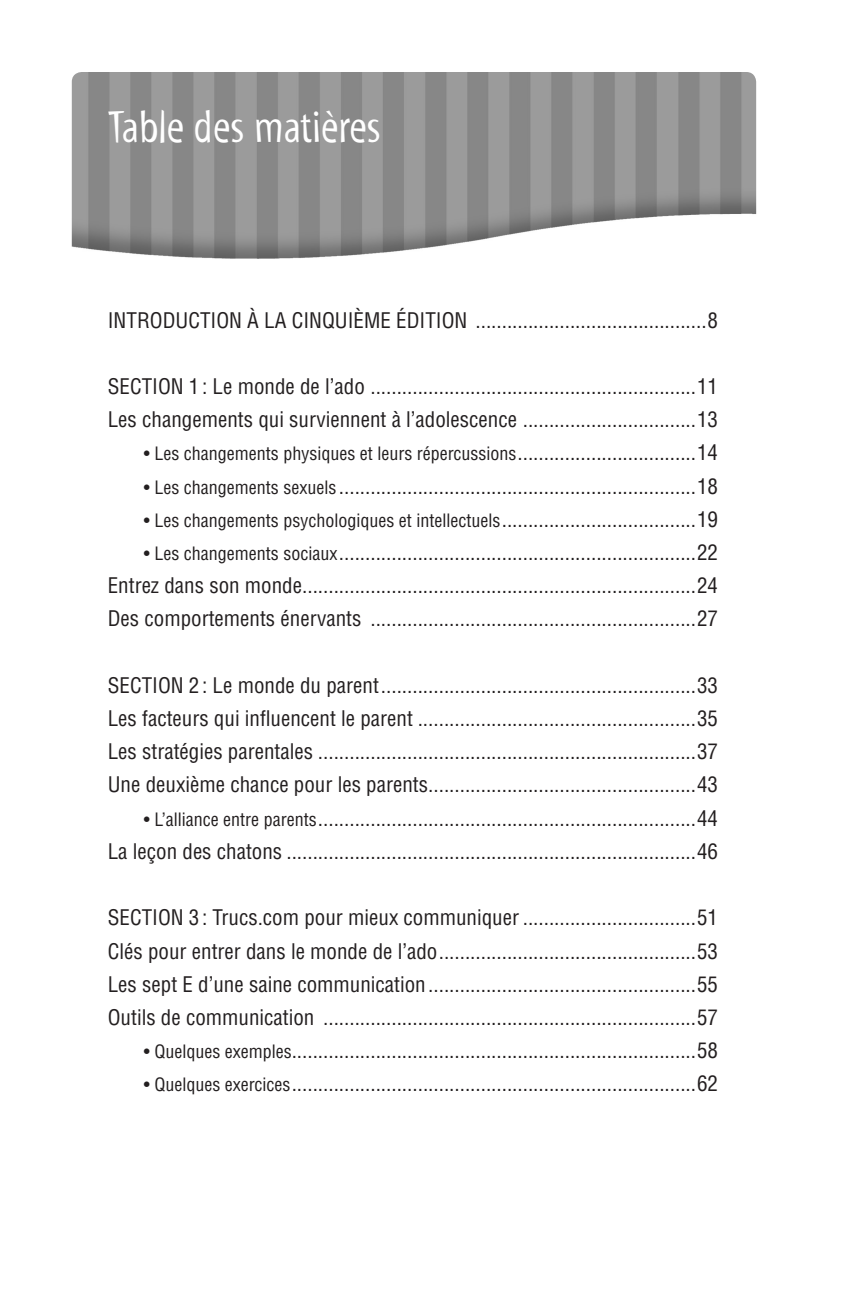
<style>
.page{position:relative;width:864px;height:1296px;background:#fff}
.page>*{position:absolute;margin:0;border:0;box-sizing:border-box;transform-origin:0 0}
._01__SECTION{font:46px "Myriad Tilt";color:#fff}
.t1{font:condensed 21px "Helvetica";color:#231f20}
.t2{font:condensed 18px "Helvetica";color:#231f20}
.s1{font-size:21px}
.s2{font-size:18px}
</style>
<div class="page">
<img style="left:72px;top:72px;width:684px;height:187px">
<p class="_01__SECTION" style="left:108px;top:102px;width:274px">Table des matières</p>
<p class="t1" style="left:108px;top:307px;width:611px">INTRODUCTION À LA CINQUIÈME ÉDITION ............................................8</p>
<p class="t1" style="left:108px;top:373px;width:611px">SECTION 1: Le monde de l’ado ..............................................................11</p>
<p class="t1" style="left:108px;top:406px;width:611px">Les changements qui surviennent à l’adolescence .................................13</p>
<p class="t2" style="left:144px;top:442px;width:575px">• Les changements physiques et leurs répercussions<span class="s1">..................................14</span></p>
<p class="t1" style="left:144px;top:473px;width:575px"><span class="s2">• Les changements sexuels</span> ....................................................................18</p>
<p class="t2" style="left:144px;top:509px;width:575px">• Les changements psychologiques et intellectuels<span class="s1">.....................................19</span></p>
<p class="t1" style="left:144px;top:539px;width:575px"><span class="s2">• Les changements sociaux</span>....................................................................22</p>
<p class="t1" style="left:108px;top:572px;width:611px">Entrez dans son monde...........................................................................24</p>
<p class="t1" style="left:108px;top:605px;width:611px">Des comportements énervants ..............................................................27</p>
<p class="t1" style="left:108px;top:672px;width:611px">SECTION 2: Le monde du parent............................................................33</p>
<p class="t1" style="left:108px;top:705px;width:611px">Les facteurs qui influencent le parent .....................................................35</p>
<p class="t1" style="left:108px;top:738px;width:611px">Les stratégies parentales ........................................................................37</p>
<p class="t1" style="left:108px;top:771px;width:611px">Une deuxième chance pour les parents...................................................43</p>
<p class="t1" style="left:144px;top:805px;width:575px"><span class="s2">• L’alliance entre parents</span>........................................................................44</p>
<p class="t1" style="left:108px;top:838px;width:611px">La leçon des chatons ..............................................................................46</p>
<p class="t1" style="left:108px;top:904px;width:611px">SECTION 3: Trucs.com pour mieux communiquer .................................51</p>
<p class="t1" style="left:108px;top:937px;width:611px">Clés pour entrer dans le monde de l’ado.................................................53</p>
<p class="t1" style="left:108px;top:971px;width:611px">Les sept E d’une saine communication...................................................55</p>
<p class="t1" style="left:108px;top:1004px;width:611px">Outils de communication .......................................................................57</p>
<p class="t1" style="left:144px;top:1037px;width:575px"><span class="s2">• Quelques exemples</span>.............................................................................58</p>
<p class="t1" style="left:144px;top:1070px;width:575px"><span class="s2">• Quelques exercices</span>.............................................................................62</p>
</div>
